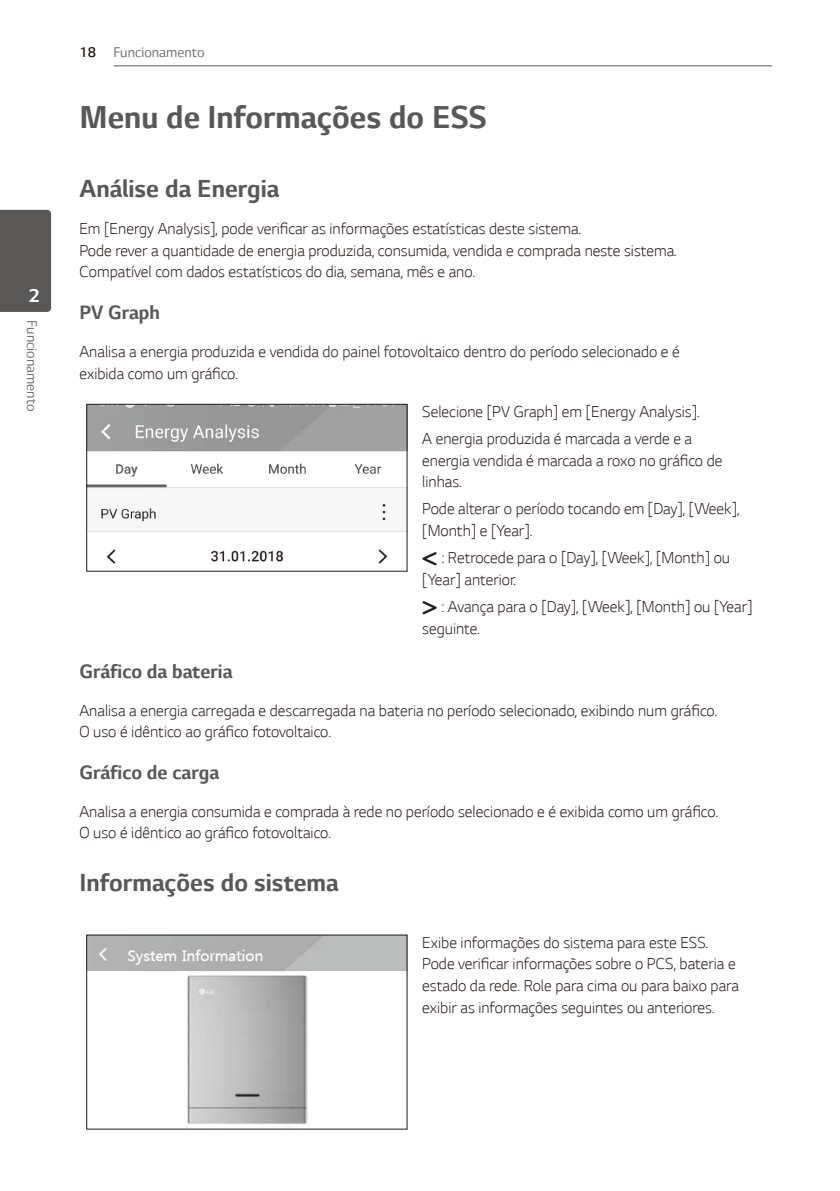
<style>
.page{position:relative;width:840px;height:1191px;background:#fff}
.page>*{position:absolute;margin:0;border:0;box-sizing:border-box;transform-origin:0 0}
.Title_1{font:700 36px "LG Smart";color:#595857}
.Title_2{font:700 28px "LG Smart";color:#595857}
.Title_3{font:700 22px "LG Smart";color:#595857}
.t1{font:700 21px "LG Smart";color:#fff}
.Content_text_Light{font:300 18px/21.6px "LG Smart";color:#231916}
.t2{font:16px "LG Smart";color:#727272}
.s1{font-weight:300;color:#231916}
.s2{font-family:"LG RAC n SAC";font-weight:400}
</style>
<div class="page">
<hr style="left:113px;top:65px;width:658px;height:1px;background:#595857">
<div style="left:0;top:210px;width:51px;height:102px;background:#595857"></div>
<img style="left:88px;top:406px;width:317px;height:158px">
<div style="left:86px;top:404px;width:321px;height:168px;border:1px solid #231916"></div>
<img style="left:89px;top:937px;width:316px;height:188px">
<p class="t1" style="left:29px;top:284px;width:12px">2</p>
<p class="t2" style="left:41px;top:320px;width:92px;rotate:90deg">Funcionamento</p>
<p class="t2" style="left:79px;top:43px;width:126px"><span class="s1">18</span> Funcionamento</p>
<p class="Title_1" style="left:79px;top:97px;width:408px">Menu de Informações do ESS</p>
<p class="Title_2" style="left:79px;top:173px;width:201px">Análise da Energia</p>
<p class="Content_text_Light" style="left:79px;top:218px;width:598px">Em [Energy Analysis], pode verificar as informações estatísticas deste sistema.<br>Pode rever a quantidade de energia produzida, consumida, vendida e comprada neste sistema.<br>Compatível com dados estatísticos do dia, semana, mês e ano.</p>
<p class="Title_3" style="left:79px;top:300px;width:82px">PV Graph</p>
<p class="Content_text_Light" style="left:79px;top:341px;width:601px">Analisa a energia produzida e vendida do painel fotovoltaico dentro do período selecionado e é exibida como um gráfico.</p>
<p class="Content_text_Light" style="left:422px;top:400px;width:278px">Selecione [PV Graph] em [Energy Analysis].</p>
<p class="Content_text_Light" style="left:422px;top:428px;width:301px">A energia produzida é marcada a verde e a energia vendida é marcada a roxo no gráfico de linhas.</p>
<p class="Content_text_Light" style="left:422px;top:498px;width:318px">Pode alterar o período tocando em [Day], [Week], [Month] e [Year].</p>
<p class="Content_text_Light" style="left:422px;top:547px;width:309px"><span class="s2">L</span> : Retrocede para o [Day], [Week], [Month] ou [Year] anterior.</p>
<p class="Content_text_Light" style="left:422px;top:596px;width:331px"><span class="s2">M</span> : Avança para o [Day], [Week], [Month] ou [Year] seguinte.</p>
<p class="Title_3" style="left:79px;top:659px;width:154px">Gráfico da bateria</p>
<p class="Content_text_Light" style="left:79px;top:699px;width:638px">Analisa a energia carregada e descarregada na bateria no período selecionado, exibindo num gráfico.<br>O uso é idêntico ao gráfico fotovoltaico.</p>
<p class="Title_3" style="left:79px;top:760px;width:141px">Gráfico de carga</p>
<p class="Content_text_Light" style="left:79px;top:800px;width:639px">Analisa a energia consumida e comprada à rede no período selecionado e é exibida como um gráfico.<br>O uso é idêntico ao gráfico fotovoltaico.</p>
<p class="Title_2" style="left:79px;top:866px;width:260px">Informações do sistema</p>
<p class="Content_text_Light" style="left:422px;top:931px;width:318px">Exibe informações do sistema para este ESS.<br>Pode verificar informações sobre o PCS, bateria e estado da rede. Role para cima ou para baixo para exibir as informações seguintes ou anteriores.</p>
</div>
